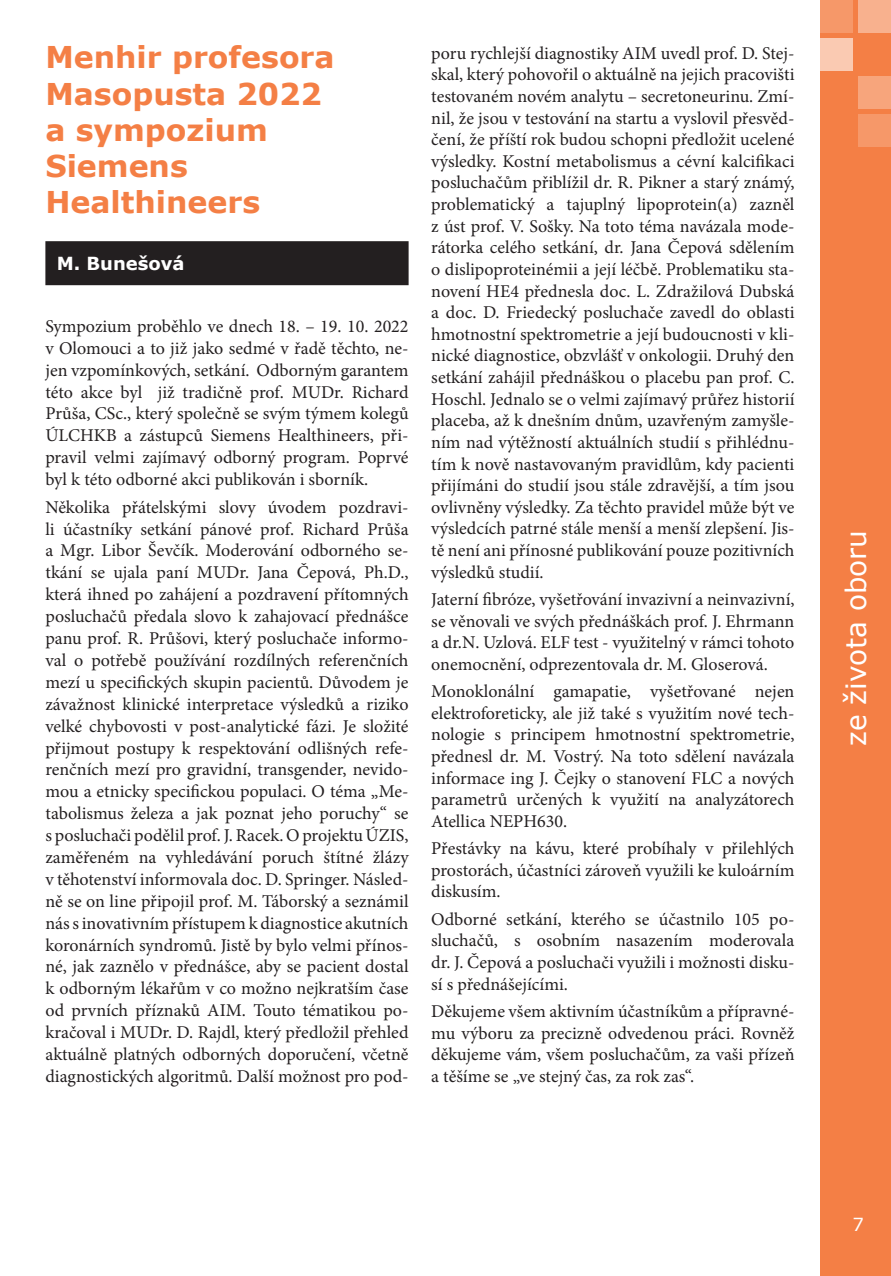
<style>
.page{position:relative;width:891px;height:1276px;background:#fff}
.page>*{position:absolute;margin:0;border:0;box-sizing:border-box;transform-origin:0 0}
.t1{font:700 30px/36.2px "Verdana";color:#f47f45}
.t2{font:28px "Verdana";color:#fff}
.t3{font:18px/21.6px "Minion Pro";color:#231f20;text-align:justify}
.t4{font:700 18px "Verdana";color:#fff}
.t5{font:18px "Verdana";color:#fff}
</style>
<div class="page">
<div style="left:819px;top:0;width:71px;height:1276px;background:#f47f45"></div>
<div style="left:819px;top:0;width:33px;height:33px;background:#f69869"></div>
<div style="left:819px;top:38px;width:33px;height:33px;background:#facab2"></div>
<div style="left:857px;top:0;width:33px;height:33px;background:#f8b18e"></div>
<div style="left:857px;top:76px;width:33px;height:33px;background:#f7a57c"></div>
<div style="left:857px;top:114px;width:33px;height:33px;background:#f69869"></div>
<div style="left:45px;top:241px;width:363px;height:44px;background:#231f20"></div>
<h1 class="t1" style="left:45px;top:40px;width:290px">Menhir profesora<br>Masopusta 2022 a sympozium<br>Siemens<br>Healthineers</h1>
<p class="t4" style="left:57px;top:251px;width:129px">M. Bunešová</p>
<p class="t3" style="left:45px;top:315px;width:364px">Sympozium proběhlo ve dnech 18. – 19. 10. 2022 v Olomouci a to již jako sedmé v řadě těchto, ne&shy;jen vzpomínkových, setkání. Odborným garantem této akce byl již tradičně prof. MUDr. Richard Průša, CSc., který společně se svým týmem kolegů ÚLCHKB a zástupců Siemens Healthineers, při&shy;pravil velmi zajímavý odborný program. Poprvé byl k této odborné akci publikován i sborník.</p>
<p class="t3" style="left:45px;top:496px;width:364px">Několika přátelskými slovy úvodem pozdravi&shy;li účastníky setkání pánové prof. Richard Průša a Mgr. Libor Ševčík. Moderování odborného se&shy;tkání se ujala paní MUDr. Jana Čepová, Ph.D., která ihned po zahájení a pozdravení přítomných posluchačů předala slovo k zahajovací přednášce panu prof. R. Průšovi, který posluchače informo&shy;val o potřebě používání rozdílných referenčních mezí u specifických skupin pacientů. Důvodem je závažnost klinické interpretace výsledků a riziko velké chybovosti v post-analytické fázi. Je složité přijmout postupy k respektování odlišných refe&shy;renčních mezí pro gravidní, transgender, nevido&shy;mou a etnicky specifickou populaci. O téma „Me&shy;tabolismus železa a jak poznat jeho poruchy“ se s posluchači podělil prof. J. Racek. O projektu ÚZIS, zaměřeném na vyhledávání poruch štítné žlázy v těhotenství informovala doc. D. Springer. Násled&shy;ně se on line připojil prof. M. Táborský a seznámil nás s inovativním přístupem k diagnostice akutních koronárních syndromů. Jistě by bylo velmi přínos&shy;né, jak zaznělo v přednášce, aby se pacient dostal k odborným lékařům v co možno nejkratším čase od prvních příznaků AIM. Touto tématikou po&shy;kračoval i MUDr. D. Rajdl, který předložil přehled aktuálně platných odborných doporučení, včetně diagnostických algoritmů. Další možnost pro pod-</p>
<p class="t3" style="left:431px;top:42px;width:364px">poru rychlejší diagnostiky AIM uvedl prof. D. Stej&shy;skal, který pohovořil o aktuálně na jejich pracovišti testovaném novém analytu – secretoneurinu. Zmí&shy;nil, že jsou v testování na startu a vyslovil přesvěd&shy;čení, že příští rok budou schopni předložit ucelené výsledky. Kostní metabolismus a cévní kalcifikaci posluchačům přiblížil dr. R. Pikner a starý známý, problematický a tajuplný lipoprotein(a) zazněl z úst prof. V. Sošky. Na toto téma navázala mode&shy;rátorka celého setkání, dr. Jana Čepová sdělením o dislipoproteinémii a její léčbě. Problematiku sta&shy;novení HE4 přednesla doc. L. Zdražilová Dubská a doc. D. Friedecký posluchače zavedl do oblasti hmotnostní spektrometrie a její budoucnosti v kli&shy;nické diagnostice, obzvlášť v onkologii. Druhý den setkání zahájil přednáškou o placebu pan prof. C.<br>Hoschl. Jednalo se o velmi zajímavý průřez historií placeba, až k dnešním dnům, uzavřeným zamyšle&shy;ním nad výtěžností aktuálních studií s přihlédnu&shy;tím k nově nastavovaným pravidlům, kdy pacienti přijímáni do studií jsou stále zdravější, a tím jsou ovlivněny výsledky. Za těchto pravidel může být ve výsledcích patrné stále menší a menší zlepšení. Jis&shy;tě není ani přínosné publikování pouze pozitivních výsledků studií.</p>
<p class="t3" style="left:431px;top:588px;width:364px">Jaterní fibróze, vyšetřování invazivní a neinvazivní, se věnovali ve svých přednáškách prof. J. Ehrmann a dr.N. Uzlová. ELF test - využitelný v rámci tohoto onemocnění, odprezentovala dr. M. Gloserová.</p>
<p class="t3" style="left:431px;top:680px;width:364px">Monoklonální gamapatie, vyšetřované nejen elektroforeticky, ale již také s využitím nové tech&shy;nologie s principem hmotnostní spektrometrie, přednesl dr. M. Vostrý. Na toto sdělení navázala informace ing J. Čejky o stanovení FLC a nových parametrů určených k využití na analyzátorech Atellica NEPH630.</p>
<p class="t3" style="left:431px;top:837px;width:364px">Přestávky na kávu, které probíhaly v přilehlých prostorách, účastníci zároveň využili ke kuloárním diskusím.</p>
<p class="t3" style="left:431px;top:908px;width:364px">Odborné setkání, kterého se účastnilo 105 po&shy;sluchačů, s osobním nasazením moderovala dr. J. Čepová a posluchači využili i možnosti disku&shy;sí s přednášejícími.</p>
<p class="t3" style="left:431px;top:1000px;width:364px">Děkujeme všem aktivním účastníkům a přípravné&shy;mu výboru za precizně odvedenou práci. Rovněž děkujeme vám, všem posluchačům, za vaši přízeň a těšíme se „ve stejný čas, za rok zas“.</p>
<h2 class="t2" style="left:837px;top:746px;width:217px;rotate:-90deg">ze života oboru</h2>
<p class="t5" style="left:851px;top:1212px;width:13px">7</p>
</div>
